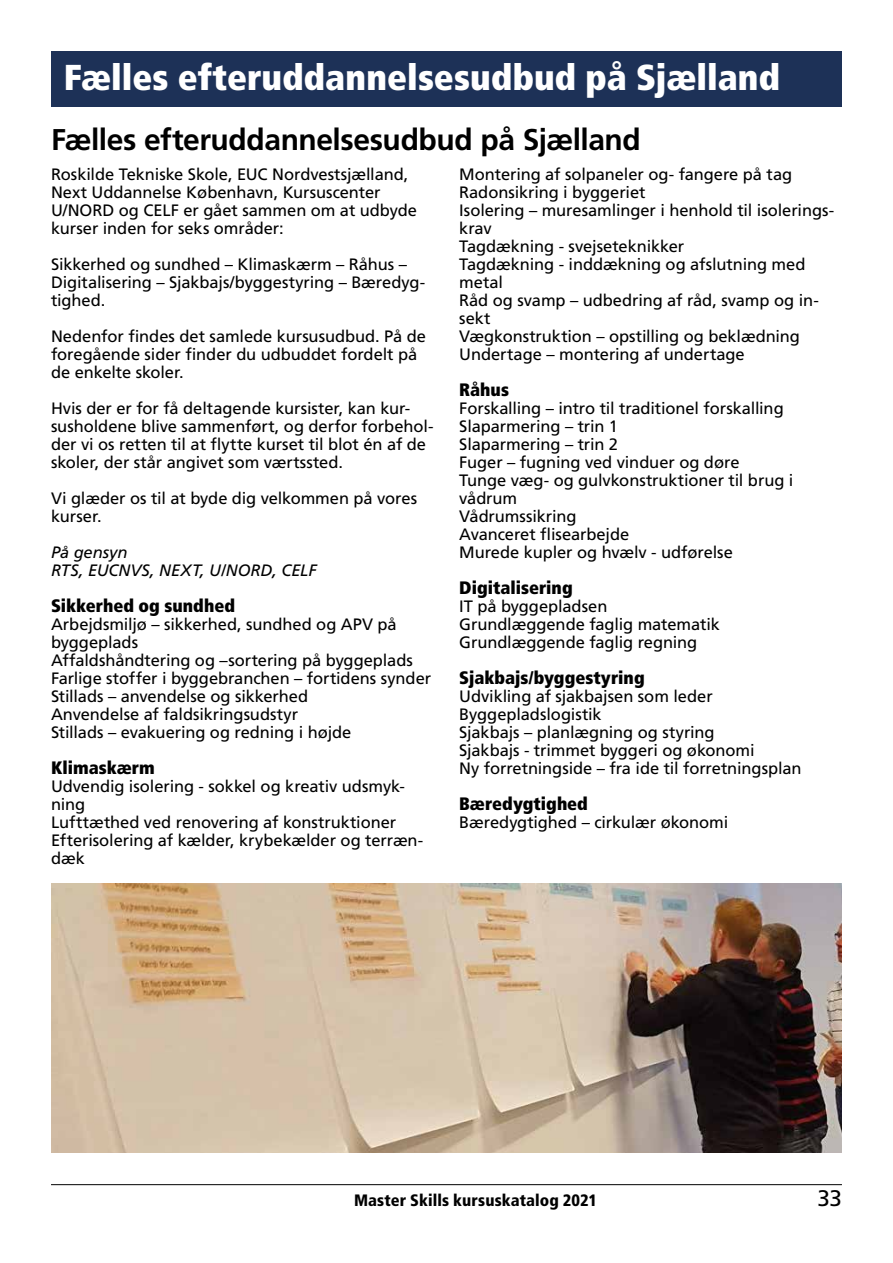
<style>
.page{position:relative;width:893px;height:1263px;background:#fff}
.page>*{position:absolute;margin:0;border:0;box-sizing:border-box;transform-origin:0 0}
.t1{font:900 condensed 36px "Frutiger LT Std";letter-spacing:.005em;color:#fff}
.t2{font:700 30px "Frutiger LT Std";letter-spacing:-.015em;color:#000}
.t3{font:22.5px "Frutiger LT Std";color:#000}
.t4{font:900 condensed 18px "Frutiger LT Std";color:#000}
.t5{font:16.5px/18px "Frutiger LT Std";letter-spacing:-.005em;color:#000}
.t6{font:italic 16.5px/18px "Frutiger LT Std";color:#000}
.t7{font:900 condensed 16.5px "Frutiger LT Std";letter-spacing:.005em;color:#000}
</style>
<div class="page">
<hr style="left:51px;top:1184px;width:791px;height:1px;background:#000">
<div style="left:51px;top:51px;width:791px;height:55px;background:#1d3157"></div>
<img style="left:51px;top:883px;width:791px;height:270px">
<h1 class="t1" style="left:64px;top:56px;width:718px">Fælles efteruddannelsesudbud på Sjælland</h1>
<h2 class="t2" style="left:51px;top:122px;width:591px">Fælles efteruddannelsesudbud på Sjælland</h2>
<p class="t5" style="left:51px;top:165px;width:368px">Roskilde Tekniske Skole, EUC Nordvestsjælland, Next Uddannelse København, Kursuscenter U/NORD og CELF er gået sammen om at udbyde kurser inden for seks områder:</p>
<p class="t5" style="left:51px;top:255px;width:376px">Sikkerhed og sundhed – Klimaskærm – Råhus –<br>Digitalisering – Sjakbajs/byggestyring – Bæredyg&shy;tighed.</p>
<p class="t5" style="left:51px;top:327px;width:376px">Nedenfor findes det samlede kursusudbud. På de foregående sider finder du udbuddet fordelt på de enkelte skoler.</p>
<p class="t5" style="left:51px;top:399px;width:384px">Hvis der er for få deltagende kursister, kan kur&shy;susholdene blive sammenført, og derfor forbehol&shy;der vi os retten til at flytte kurset til blot én af de skoler, der står angivet som værtssted.</p>
<p class="t5" style="left:51px;top:489px;width:368px">Vi glæder os til at byde dig velkommen på vores kurser.</p>
<p class="t6" style="left:51px;top:543px;width:267px">På gensyn<br>RTS, EUCNVS, NEXT, U/NORD, CELF</p>
<p class="t4" style="left:51px;top:595px;width:185px">Sikkerhed og sundhed</p>
<p class="t5" style="left:51px;top:615px;width:382px">Arbejdsmiljø – sikkerhed, sundhed og APV på byggeplads<br>Affaldshåndtering og –sortering på byggeplads Farlige stoffer i byggebranchen – fortidens synder Stillads – anvendelse og sikkerhed<br>Anvendelse af faldsikringsudstyr<br>Stillads – evakuering og redning i højde</p>
<p class="t4" style="left:51px;top:757px;width:105px">Klimaskærm</p>
<p class="t5" style="left:51px;top:777px;width:374px">Udvendig isolering - sokkel og kreativ udsmyk&shy;ning<br>Lufttæthed ved renovering af konstruktioner<br>Efterisolering af kælder, krybekælder og terræn&shy;dæk</p>
<p class="t5" style="left:459px;top:165px;width:376px">Montering af solpaneler og- fangere på tag<br>Radonsikring i byggeriet<br>Isolering – muresamlinger i henhold til isolerings&shy;krav<br>Tagdækning - svejseteknikker<br>Tagdækning - inddækning og afslutning med metal<br>Råd og svamp – udbedring af råd, svamp og in&shy;sekt<br>Vægkonstruktion – opstilling og beklædning<br>Undertage – montering af undertage</p>
<p class="t4" style="left:459px;top:379px;width:51px">Råhus</p>
<p class="t5" style="left:459px;top:399px;width:336px">Forskalling – intro til traditionel forskalling<br>Slaparmering – trin 1<br>Slaparmering – trin 2<br>Fuger – fugning ved vinduer og døre<br>Tunge væg- og gulvkonstruktioner til brug i vådrum<br>Vådrumssikring<br>Avanceret flisearbejde<br>Murede kupler og hvælv - udførelse</p>
<p class="t4" style="left:459px;top:577px;width:115px">Digitalisering</p>
<p class="t5" style="left:459px;top:597px;width:262px">IT på byggepladsen<br>Grundlæggende faglig matematik<br>Grundlæggende faglig regning</p>
<p class="t4" style="left:459px;top:667px;width:187px">Sjakbajs/byggestyring</p>
<p class="t5" style="left:459px;top:687px;width:344px">Udvikling af sjakbajsen som leder Byggepladslogistik<br>Sjakbajs – planlægning og styring<br>Sjakbajs - trimmet byggeri og økonomi<br>Ny forretningside – fra ide til forretningsplan</p>
<p class="t4" style="left:459px;top:793px;width:130px">Bæredygtighed</p>
<p class="t5" style="left:459px;top:813px;width:271px">Bæredygtighed – cirkulær økonomi</p>
<p class="t7" style="left:354px;top:1190px;width:245px">Master Skills kursuskatalog 2021</p>
<h3 class="t3" style="left:817px;top:1185px;width:26px">33</h3>
</div>
